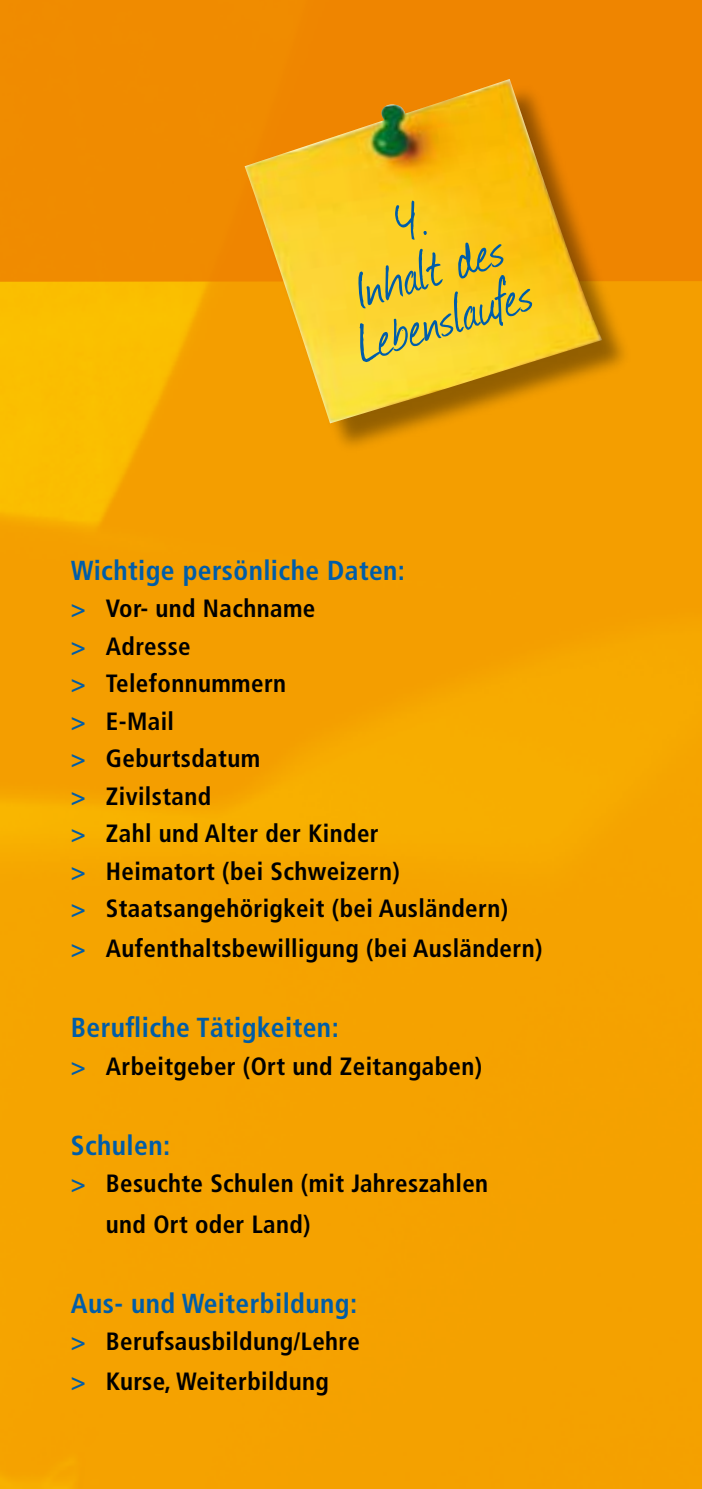
<style>
.page{position:relative;width:702px;height:1489px;background:#fff}
.page>*{position:absolute;margin:0;border:0;box-sizing:border-box;transform-origin:0 0}
.t1{font:65.25px/51px "Journal";color:#005da8;text-align:center}
.t2{font:700 condensed 27.5px "Frutiger";letter-spacing:.015em;color:#005da8}
.t3{font:700 condensed 25px/37.5px "Frutiger";letter-spacing:.015em;color:#000}
.s1{color:#005da8}
</style>
<div class="page">
<img style="left:0;top:283px;width:702px;height:1205px">
<div style="left:0;top:0;width:702px;height:283px;background:#f08b00"></div>
<div style="left:247px;top:82px;width:386px;height:373px;background:#000;opacity:.4"></div>
<img style="left:244px;top:79px;width:358px;height:344px">
<h1 class="t1" style="left:319px;top:220px;width:184px;rotate:-17deg">4.<br>Inhalt des<br>Lebenslaufes</h1>
<p class="t2" style="left:71px;top:553px;width:336px">Wichtige persönliche Daten:</p>
<p class="t3" style="left:71px;top:589px;width:438px"><span class="s1">&gt;</span> Vor- und Nachname<br><span class="s1">&gt;</span> Adresse<br><span class="s1">&gt;</span> Telefonnummern<br><span class="s1">&gt;</span> E-Mail<br><span class="s1">&gt;</span> Geburtsdatum<br><span class="s1">&gt;</span> Zivilstand<br><span class="s1">&gt;</span> Zahl und Alter der Kinder<br><span class="s1">&gt;</span> Heimatort (bei Schweizern)<br><span class="s1">&gt;</span> Staatsangehörigkeit (bei Ausländern)</p>
<p class="t3" style="left:71px;top:929px;width:473px"><span class="s1">&gt;</span> Aufenthaltsbewilligung (bei Ausländern)</p>
<p class="t2" style="left:71px;top:1011px;width:269px">Berufliche Tätigkeiten:</p>
<p class="t3" style="left:71px;top:1047px;width:413px"><span class="s1">&gt;</span> Arbeitgeber (Ort und Zeitangaben)</p>
<p class="t2" style="left:71px;top:1128px;width:101px">Schulen:</p>
<p class="t3" style="left:106px;top:1163px;width:384px;line-height:40px;text-indent:-35px"><span class="s1">&gt;</span> Besuchte Schulen (mit Jahreszahlen und Ort oder Land)</p>
<p class="t2" style="left:71px;top:1286px;width:288px">Aus- und Weiterbildung:</p>
<p class="t3" style="left:71px;top:1321px;width:290px;line-height:40px"><span class="s1">&gt;</span> Berufsausbildung/Lehre <span class="s1">&gt;</span> Kurse, Weiterbildung</p>
</div>
